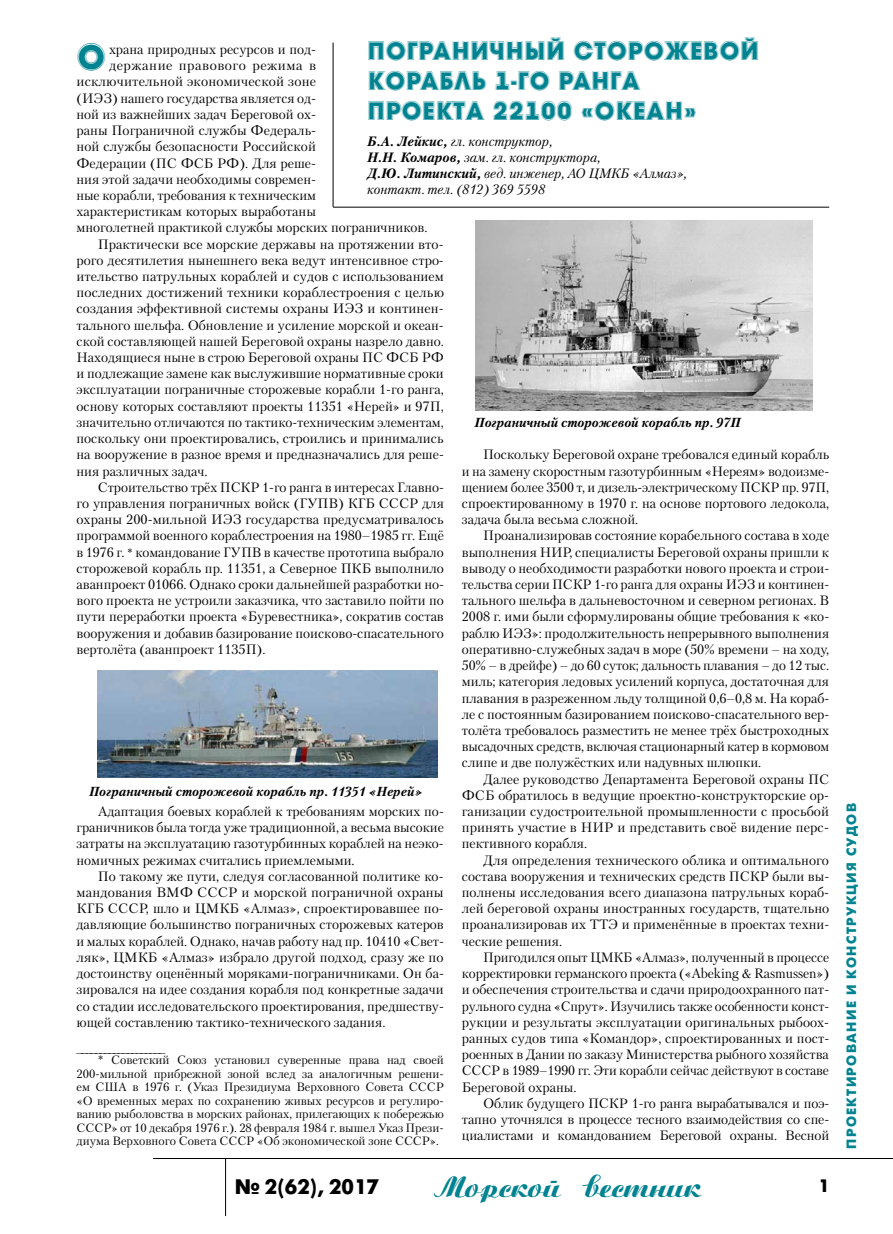
<style>
.page{position:relative;width:893px;height:1234px;background:#fff}
.page>*{position:absolute;margin:0;border:0;box-sizing:border-box;transform-origin:0 0}
.t1{font:800 36px "a Avante Titul Gr";color:#008390}
.t2{font:800 25.5px/30px "a Avante Titul Gr";color:#008390}
.t3{font:25.5px "Boyarsky C";letter-spacing:-.05em;color:#008390}
.t4{font:700 21px "Futuris C";color:#000}
.t5{font:700 18px "Futuris C";color:#000}
.t6{font:13.5px/16.2px "Petersburg C";color:#000;text-align:justify}
.t7{font:italic 13.5px/16.2px "Petersburg C";color:#000}
.t8{font:700 13.5px "Futuris C";letter-spacing:.1em;color:#008390}
.t9{font:13.5px "Petersburg C";letter-spacing:.04em;color:#000}
.t10{font:italic 700 13.05px "Petersburg C";color:#000}
.t11{font:12px/13.5px "Petersburg C";color:#000;text-align:justify}
.s1{font-weight:700}
.s2{font-size:12px}
</style>
<div class="page">
<hr style="left:153px;top:1157px;width:740px;height:1px;background:#000">
<hr style="left:225px;top:1158px;width:1px;height:57px;background:#000">
<img style="left:98px;top:670px;width:340px;height:107px">
<hr style="left:333px;top:43px;width:1px;height:164px;background:#000">
<hr style="left:333px;top:207px;width:496px;height:1px;background:#000">
<img style="left:475px;top:220px;width:338px;height:190px">
<h2 class="t2" style="left:367px;top:37px;width:394px">Пограничный сторожевой корабль 1-го ранга проекта 22100 «Океан»</h2>
<p class="t7" style="left:367px;top:133px;width:321px"><span class="s1">Б.А. Лейкис,</span> гл. конструктор,<br><span class="s1">Н.Н. Комаров,</span> зам. гл. конструктора,<br><span class="s1">Д.Ю. Литинский,</span> вед. инженер, АО ЦМКБ «Алмаз», контакт. тел. (812) 369 5598</p>
<h1 class="t1" style="left:76px;top:38px;width:31px">О</h1>
<p class="t6" style="left:109px;top:41px;width:209px">храна природных ресурсов и под‑</p>
<p class="t9" style="left:109px;top:57px;width:208px">держание правового режима в</p>
<p class="t6" style="left:76px;top:73px;width:241px">исключительной экономической зоне</p>
<p class="t6" style="left:76px;top:90px;width:241px">(ИЭЗ) нашего государства является од‑</p>
<p class="t6" style="left:76px;top:106px;width:241px">ной из важнейших задач Береговой ох‑</p>
<p class="t6" style="left:76px;top:122px;width:241px">раны Пограничной службы Федераль‑</p>
<p class="t6" style="left:76px;top:138px;width:241px">ной службы безопасности Российской</p>
<p class="t6" style="left:76px;top:154px;width:241px">Федерации (ПС ФСБ РФ). Для реше‑</p>
<p class="t6" style="left:76px;top:171px;width:241px">ния этой задачи необходимы современ‑</p>
<p class="t6" style="left:76px;top:187px;width:241px">ные корабли, требования к техническим</p>
<p class="t6" style="left:76px;top:203px;width:241px">характеристикам которых выработаны</p>
<p class="t6" style="left:76px;top:219px;width:352px">многолетней практикой службы морских пограничников.</p>
<p class="t6" style="left:98px;top:235px;width:348px">Практически все морские державы на протяжении вто‑</p>
<p class="t6" style="left:76px;top:252px;width:369px">рого десятилетия нынешнего века ведут интенсивное стро‑</p>
<p class="t6" style="left:76px;top:268px;width:369px">ительство патрульных кораблей и судов с использованием</p>
<p class="t6" style="left:76px;top:284px;width:369px">последних достижений техники кораблестроения с целью</p>
<p class="t6" style="left:76px;top:300px;width:369px">создания эффективной системы охраны ИЭЗ и континен‑</p>
<p class="t6" style="left:76px;top:316px;width:369px">тального шельфа. Обновление и усиление морской и океан‑</p>
<p class="t6" style="left:76px;top:333px;width:369px">ской составляющей нашей Береговой охраны назрело давно.</p>
<p class="t6" style="left:76px;top:349px;width:369px">Находящиеся ныне в строю Береговой охраны ПС ФСБ РФ</p>
<p class="t6" style="left:76px;top:365px;width:369px">и подлежащие замене как выслужившие нормативные сроки</p>
<p class="t6" style="left:76px;top:381px;width:369px">эксплуатации пограничные сторожевые корабли 1‑го ранга,</p>
<p class="t6" style="left:76px;top:397px;width:369px">основу которых составляют проекты 11351 «Нерей» и 97П,</p>
<p class="t6" style="left:76px;top:414px;width:369px">значительно отличаются по тактико-техническим элементам,</p>
<p class="t6" style="left:76px;top:430px;width:369px">поскольку они проектировались, строились и принимались</p>
<p class="t6" style="left:76px;top:446px;width:369px">на вооружение в разное время и предназначались для реше‑</p>
<p class="t6" style="left:76px;top:462px;width:133px">ния различных задач.</p>
<p class="t6" style="left:98px;top:478px;width:348px">Строительство трёх ПСКР 1‑го ранга в интересах Главно‑</p>
<p class="t6" style="left:76px;top:495px;width:369px">го управления пограничных войск (ГУПВ) КГБ СССР для</p>
<p class="t6" style="left:76px;top:511px;width:369px">охраны 200‑мильной ИЭЗ государства предусматривалось</p>
<p class="t6" style="left:76px;top:527px;width:369px">программой военного кораблестроения на 1980–1985 гг. Ещё</p>
<p class="t6" style="left:76px;top:543px;width:369px">в 1976 г. <span class="s2">*</span> командование ГУПВ в качестве прототипа выбрало</p>
<p class="t6" style="left:76px;top:559px;width:369px">сторожевой корабль пр. 11351, а Северное ПКБ выполнило</p>
<p class="t6" style="left:76px;top:576px;width:369px">аванпроект 01066. Однако сроки дальнейшей разработки но‑</p>
<p class="t6" style="left:76px;top:592px;width:369px">вого проекта не устроили заказчика, что заставило пойти по</p>
<p class="t6" style="left:76px;top:608px;width:369px">пути переработки проекта «Буревестника», сократив состав</p>
<p class="t6" style="left:76px;top:624px;width:369px">вооружения и добавив базирование поисково‑спасательного</p>
<p class="t6" style="left:76px;top:640px;width:190px">вертолёта (аванпроект 1135П).</p>
<p class="t10" style="left:475px;top:414px;width:267px">Пограничный сторожевой корабль пр. 97П</p>
<p class="t6" style="left:462px;top:446px;width:369px;text-indent:21px">Поскольку Береговой охране требовался единый корабль и на замену скоростным газотурбинным «Нереям» водоизме‑ щением более 3500 т, и дизель-электрическому ПСКР пр. 97П, спроектированному в 1970 г. на основе портового ледокола, задача была весьма сложной.</p>
<p class="t6" style="left:462px;top:527px;width:369px;text-indent:21px">Проанализировав состояние корабельного состава в ходе выполнения НИР, специалисты Береговой охраны пришли к выводу о необходимости разработки нового проекта и строи‑ тельства серии ПСКР 1‑го ранга для охраны ИЭЗ и континен‑ тального шельфа в дальневосточном и северном регионах. В 2008 г. ими были сформулированы общие требования к «ко‑ раблю ИЭЗ»: продолжительность непрерывного выполнения оперативно-служебных задач в море (50% времени – на ходу, 50% – в дрейфе) – до 60 суток; дальность плавания – до 12 тыс. миль; категория ледовых усилений корпуса, достаточная для плавания в разреженном льду толщиной 0,6–0,8 м. На кораб‑ ле с постоянным базированием поисково‑спасательного вер‑ толёта требовалось разместить не менее трёх быстроходных высадочных средств, включая стационарный катер в кормовом слипе и две полужёстких или надувных шлюпки.</p>
<p class="t6" style="left:462px;top:770px;width:369px;text-indent:21px">Далее руководство Департамента Береговой охраны ПС ФСБ обратилось в ведущие проектно-конструкторские ор‑ ганизации судостроительной промышленности с просьбой принять участие в НИР и представить своё видение перс‑ пективного корабля.</p>
<p class="t6" style="left:462px;top:851px;width:369px;text-indent:21px">Для определения технического облика и оптимального состава вооружения и технических средств ПСКР были вы‑ полнены исследования всего диапазона патрульных кораб‑ лей береговой охраны иностранных государств, тщательно проанализировав их ТТЭ и применённые в проектах техни‑ ческие решения.</p>
<p class="t6" style="left:462px;top:948px;width:369px;text-indent:21px">Пригодился опыт ЦМКБ «Алмаз», полученный в процессе корректировки германского проекта («Abeking &amp; Rasmussen») и обеспечения строительства и сдачи природоохранного пат‑ рульного судна «Спрут». Изучились также особенности конст&shy;рукции и результаты эксплуатации оригинальных рыбоох‑ ранных судов типа «Командор», спроектированных и пост‑ роенных в Дании по заказу Министерства рыбного хозяйства СССР в 1989–1990 гг. Эти корабли сейчас действуют в составе Береговой охраны.</p>
<p class="t6" style="left:462px;top:1094px;width:369px;text-indent:21px">Облик будущего ПСКР 1‑го ранга вырабатывался и поэ‑ тапно уточнялся в процессе тесного взаимодействия со спе‑ циалистами и командованием Береговой охраны. Весной</p>
<p class="t10" style="left:89px;top:783px;width:335px">Пограничный сторожевой корабль пр. 11351 «Нерей»</p>
<p class="t6" style="left:76px;top:802px;width:369px;text-align:left;text-indent:21px">Адаптация боевых кораблей к требованиям морских по&shy;граничников была тогда уже традиционной, а весьма высокие затраты на эксплуатацию газотурбинных кораблей на неэко‑ номичных режимах считались приемлемыми.</p>
<p class="t6" style="left:76px;top:867px;width:369px;text-indent:21px">По такому же пути, следуя согласованной политике ко‑ мандования ВМФ СССР и морской пограничной охраны КГБ СССР, шло и ЦМКБ «Алмаз», спроектировавшее по‑ давляющие большинство пограничных сторожевых катеров и малых кораблей. Однако, начав работу над пр. 10410 «Свет‑ ляк», ЦМКБ «Алмаз» избрало другой подход, сразу же по достоинству оценённый моряками-пограничниками. Он ба‑ зировался на идее создания корабля под конкретные задачи со стадии исследовательского проектирования, предшеству‑ ющей составлению тактико-технического задания.</p>
<p class="t11" style="left:77px;top:1052px;width:369px;text-indent:21px">* Советский Союз установил суверенные права над своей 200-мильной прибрежной зоной вслед за аналогичным решени‑ ем США в 1976 г. (Указ Президиума Верховного Совета СССР «О временных мерах по сохранению живых ресурсов и регулиро‑ ванию рыболовства в морских районах, прилегающих к побережью СССР» от 10 декабря 1976 г.). 28 февраля 1984 г. вышел Указ Прези‑ диума Верховного Совета СССР «Об экономической зоне СССР».</p>
<h3 class="t4" style="left:235px;top:1174px;width:146px">№ 2(62), 2017</h3>
<h2 class="t3" style="left:434px;top:1170px;width:270px">Морской вестник</h2>
<h3 class="t5" style="left:819px;top:1175px;width:12px">1</h3>
<p class="t8" style="left:844px;top:1148px;width:347px;rotate:-90deg">проектирование и конструкция судов</p>
</div>
